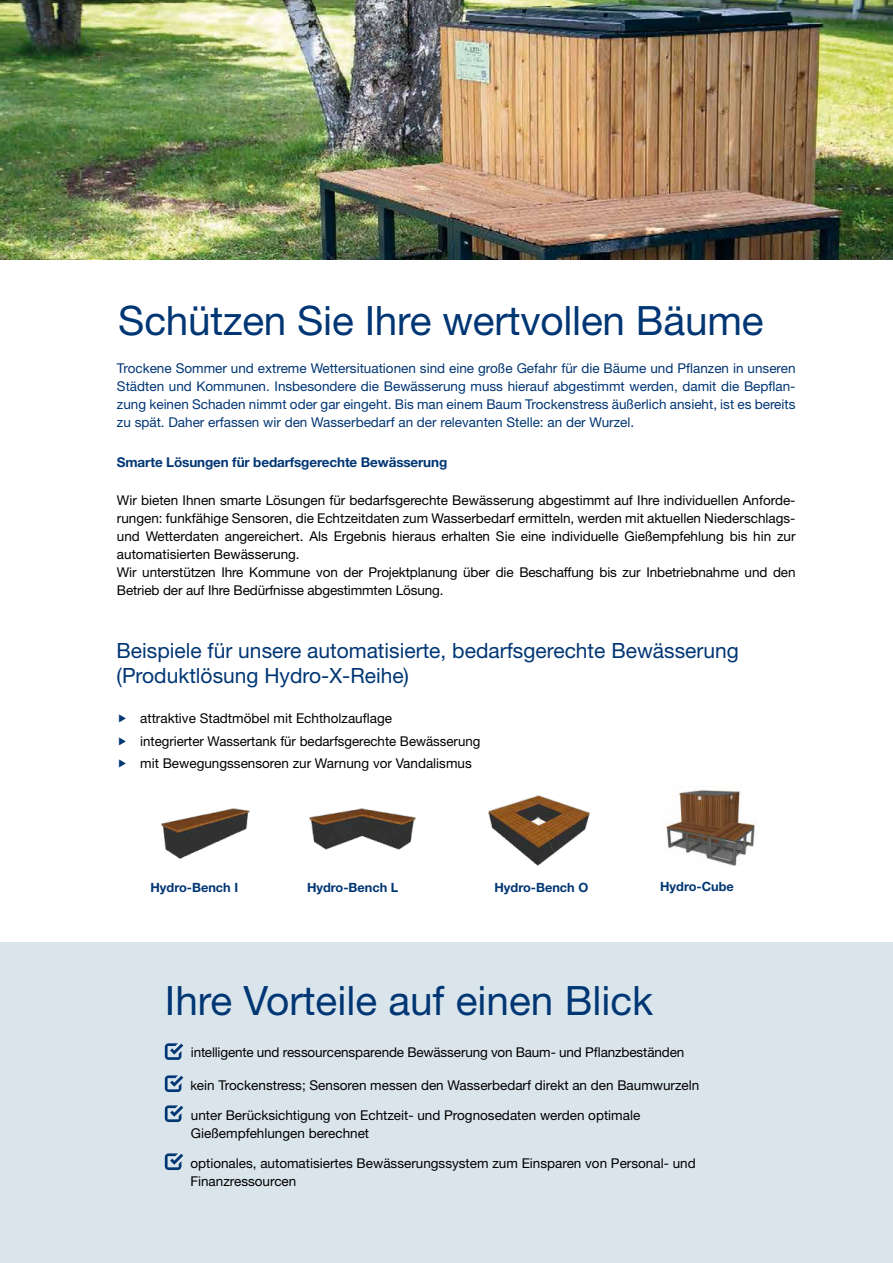
<style>
.page{position:relative;width:893px;height:1263px;background:#fff}
.page>*{position:absolute;margin:0;border:0;box-sizing:border-box;transform-origin:0 0}
.t1{font:40.5px "Helvetica Neue LT Pro";letter-spacing:-.005em;color:#003674}
.t2{font:21px/25.5px "Helvetica Neue LT Pro";color:#003674}
.t3{font:13.5px/18px "Helvetica Neue LT Pro";color:#000}
.t4{font:13.5px/18px "Helvetica Neue LT Pro";color:#003674;text-align:justify}
.t5{font:700 13.5px "Helvetica Neue LT Pro";letter-spacing:-.01em;color:#003674}
.t6{font:700 12.75px "Helvetica Neue LT Pro";color:#003674}
.s1{font-size:12.75px}
</style>
<div class="page">
<div style="left:0;top:943px;width:893px;height:320px;background:#dae5eb"></div>
<svg style="left:165px;top:1043px;width:18px;height:17px"></svg>
<svg style="left:165px;top:1075px;width:18px;height:17px"></svg>
<svg style="left:165px;top:1105px;width:18px;height:17px"></svg>
<svg style="left:165px;top:1153px;width:18px;height:17px"></svg>
<img style="left:0;top:0;width:893px;height:259px">
<img style="left:161px;top:808px;width:89px;height:51px">
<img style="left:309px;top:808px;width:107px;height:42px">
<img style="left:488px;top:795px;width:102px;height:71px">
<img style="left:665px;top:789px;width:90px;height:76px">
<h1 class="t1" style="left:118px;top:295px;width:647px">Schützen Sie Ihre wertvollen Bäume</h1>
<p class="t4" style="left:117px;top:359px;width:680px">Trockene Sommer und extreme Wettersituationen sind eine große Gefahr für die Bäume und Pflanzen in unseren Städten und Kommunen. Insbesondere die Bewässerung muss hierauf abgestimmt werden, damit die Bepflan&shy;zung keinen Schaden nimmt oder gar eingeht. Bis man einem Baum Trockenstress äußerlich ansieht, ist es bereits zu spät. Daher erfassen wir den Wasserbedarf an der relevanten Stelle: an der Wurzel.</p>
<p class="t5" style="left:117px;top:454px;width:332px">Smarte Lösungen für bedarfsgerechte Bewässerung</p>
<p class="t3" style="left:117px;top:491px;width:680px">Wir bieten Ihnen smarte Lösungen für bedarfsgerechte Bewässerung abgestimmt auf Ihre individuellen Anforde&shy;rungen: funkfähige Sensoren, die Echtzeitdaten zum Wasserbedarf ermitteln, werden mit aktuellen Niederschlags&shy;und Wetterdaten angereichert. Als Ergebnis hieraus erhalten Sie eine individuelle Gießempfehlung bis hin zur automatisierten Bewässerung.<br>Wir unterstützen Ihre Kommune von der Projektplanung über die Beschaffung bis zur Inbetriebnahme und den Betrieb der auf Ihre Bedürfnisse abgestimmten Lösung.</p>
<h2 class="t2" style="left:117px;top:637px;width:624px">Beispiele für unsere automatisierte, bedarfsgerechte Bewässerung (Produktlösung Hydro-X-Reihe)</h2>
<p class="t3" style="left:140px;top:707px;width:342px;line-height:22.2px">attraktive Stadtmöbel mit Echtholzauflage<br>integrierter Wassertank für bedarfsgerechte Bewässerung mit Bewegungssensoren zur Warnung vor Vandalismus</p>
<p class="t6" style="left:151px;top:879px;width:89px">Hydro-Bench I</p>
<p class="t6" style="left:307px;top:879px;width:93px">Hydro-Bench L</p>
<p class="t6" style="left:495px;top:879px;width:95px">Hydro-Bench O</p>
<p class="t6" style="left:660px;top:878px;width:75px">Hydro-Cube</p>
<h1 class="t1" style="left:165px;top:975px;width:490px">Ihre Vorteile auf einen Blick</h1>
<p class="t3" style="left:191px;top:1043px;width:495px">intelligente und ressourcensparende Bewässerung von Baum- und Pflanzbeständen</p>
<p class="t3" style="left:190px;top:1076px;width:510px"><span class="s1">k</span>ein Trockenstress; Sensoren messen den Wasserbedarf direkt an den Baumwurzeln</p>
<p class="t3" style="left:191px;top:1106px;width:451px">unter Berücksichtigung von Echtzeit- und Prognosedaten werden optimale<br>Gießempfehlungen berechnet</p>
<p class="t3" style="left:190px;top:1154px;width:507px">optionales, automatisiertes Bewässerungssystem zum Einsparen von Personal- und<br>Finanzressourcen</p>
</div>
